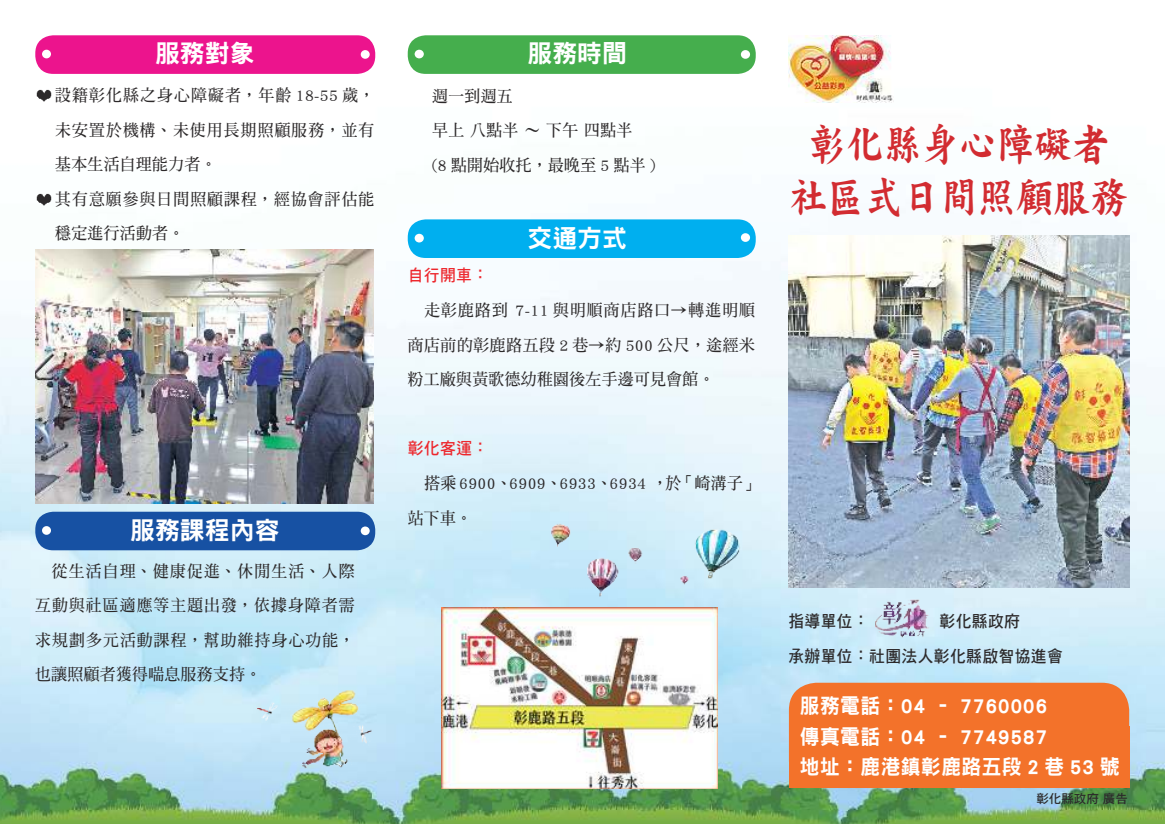
<style>
.page{position:relative;width:1165px;height:824px;background:#fff}
.page>*{position:absolute;margin:0;border:0;box-sizing:border-box;transform-origin:0 0}
.t1{font:44.25px/53px "DF Kai Shu Std W9";color:#d22c31;text-align:center;scale:.85 1}
.t2{font:25px "DF Hei Std W9";color:#fff}
.t3{font:20.75px/30.5px "DF Hei Std W9";letter-spacing:.025em;color:#fff;scale:.95 1}
.t4{font:16.5px/34.5px "DF Ming Std W7";letter-spacing:.04em;color:#2c292a;text-align:justify;scale:.95 1}
.t5{font:16.5px/34.5px "DF Ming Std W7";letter-spacing:.07em;color:#2c292a;scale:.95 1}
.t6{font:16.5px/34.5px "DF Hei Std W7";letter-spacing:.025em;color:#2c292a;scale:.95 1}
.t7{font:16.5px "DF Hei Std W7";letter-spacing:.025em;color:#ed272d;scale:.95 1}
.t8{font:12.5px "DF Hei Std W7";color:#2c292a}
</style>
<div class="page">
<img style="left:0;top:35px;width:1164px;height:788px">
<div style="left:788px;top:682px;width:340px;height:105px;background:#f3722a;border-radius:27px"></div>
<div style="left:35px;top:35px;width:340px;height:39px;background:#ec148d;border-radius:18px"></div>
<div style="left:42px;top:50px;width:9px;height:8px;background:#fff;border-radius:50%"></div>
<div style="left:360px;top:50px;width:9px;height:9px;background:#fff;border-radius:50%"></div>
<img style="left:35px;top:88px;width:18px;height:15px">
<img style="left:35px;top:192px;width:18px;height:15px">
<img style="left:35px;top:250px;width:338px;height:253px">
<div style="left:35px;top:511px;width:340px;height:39px;background:#1751a3;border-radius:18px"></div>
<div style="left:42px;top:526px;width:9px;height:8px;background:#fff;border-radius:50%"></div>
<div style="left:360px;top:526px;width:9px;height:9px;background:#fff;border-radius:50%"></div>
<div style="left:407px;top:35px;width:348px;height:39px;background:#45ae4d;border-radius:18px"></div>
<div style="left:414px;top:50px;width:10px;height:8px;background:#fff;border-radius:50%"></div>
<div style="left:740px;top:50px;width:10px;height:9px;background:#fff;border-radius:50%"></div>
<div style="left:407px;top:219px;width:348px;height:39px;background:#00afef;border-radius:18px"></div>
<div style="left:414px;top:234px;width:10px;height:8px;background:#fff;border-radius:50%"></div>
<svg style="left:740px;top:233px;width:10px;height:9px"></svg>
<img style="left:442px;top:607px;width:275px;height:181px">
<img style="left:788px;top:235px;width:341px;height:352px">
<img style="left:874px;top:592px;width:57px;height:51px">
<img style="left:788px;top:36px;width:105px;height:66px">
<img style="left:274px;top:679px;width:114px;height:98px">
<img style="left:249px;top:695px;width:33px;height:30px">
<img style="left:534px;top:515px;width:213px;height:92px">
<div style="left:788px;top:726px;width:340px;height:61px;background:#f3722a"></div>
<h2 class="t2" style="left:155px;top:40px;width:101px">服務對象</h2>
<p class="t5" style="left:55px;top:77px;width:337px">設籍彰化縣之身心障礙者，年齡 18-55 歲，未安置於機構、未使用長期照顧服務，並有基本生活自理能力者。<br>其有意願參與日間照顧課程，經協會評估能穩定進行活動者。</p>
<h2 class="t2" style="left:130px;top:516px;width:151px">服務課程內容</h2>
<p class="t4" style="left:35px;top:553px;width:337px;text-indent:17px">從生活自理、健康促進、休閒生活、人際互動與社區適應等主題出發，依據身障者需求規劃多元活動課程，幫助維持身心功能，也讓照顧者獲得喘息服務支持。</p>
<h2 class="t2" style="left:527px;top:40px;width:101px">服務時間</h2>
<p class="t4" style="left:432px;top:78px;width:236px;text-align:left">週一到週五<br>早上 八點半 ～ 下午 四點半<br>(8 點開始收托，最晚至 5 點半 )</p>
<h2 class="t2" style="left:527px;top:224px;width:101px">交通方式</h2>
<p class="t7" style="left:407px;top:266px;width:86px">自行開車：</p>
<p class="t4" style="left:407px;top:292px;width:367px;text-indent:17px">走彰鹿路到 7-11 與明順商店路口→轉進明順商店前的彰鹿路五段 2 巷→約 500 公尺，途經米粉工廠與黃歌德幼稚園後左手邊可見會館。</p>
<p class="t7" style="left:407px;top:439px;width:86px">彰化客運：</p>
<p class="t4" style="left:407px;top:465px;width:371px;text-indent:17px">搭乘 6900、6909、6933、6934 ，於「崎溝子」站下車。</p>
<h1 class="t1" style="left:789px;top:117px;width:400px">彰化縣身心障礙者社區式日間照顧服務</h1>
<p class="t6" style="left:788px;top:603px;width:290px">指導單位：　　　　 彰化縣政府<br>承辦單位：社團法人彰化縣啟智協進會</p>
<p class="t3" style="left:799px;top:689px;width:338px">服務電話：04 – 7760006<br>傳真電話：04 – 7749587<br>地址：鹿港鎮彰鹿路五段 2 巷 53 號</p>
<p class="t8" style="left:1036px;top:791px;width:93px">彰化縣政府 廣告</p>
</div>
